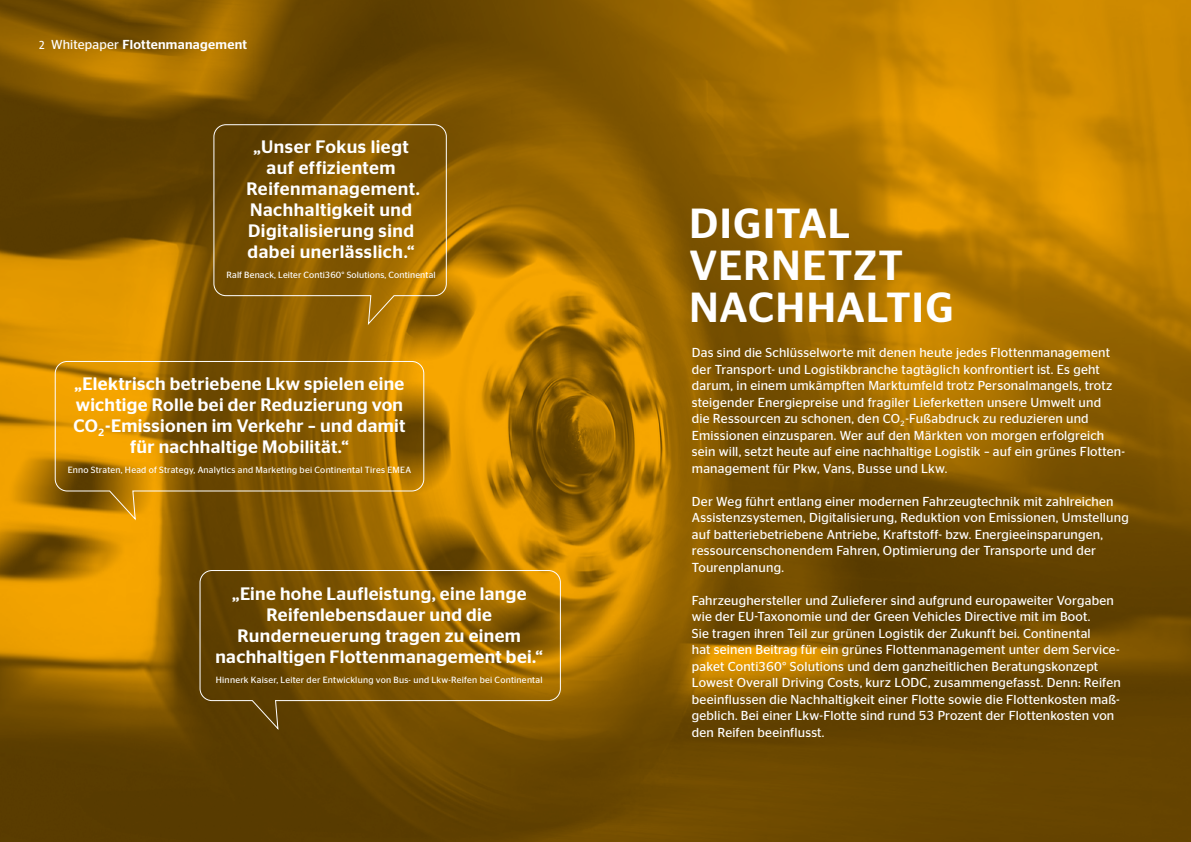
<style>
.page{position:relative;width:1191px;height:842px;background:#fff}
.page>*{position:absolute;margin:0;border:0;box-sizing:border-box;transform-origin:0 0}
.t1{font:500 42px/42px "Continental Stag Sans";letter-spacing:.03em;color:#fff}
.t2{font:500 18px/21px "Continental Stag Sans";letter-spacing:.02em;color:#fff;text-align:center}
.t3{font:13px/16.5px "Continental Stag Sans";letter-spacing:.015em;color:#fff}
.t4{font:500 13px "Continental Stag Sans";letter-spacing:.02em;color:#fff}
.t5{font:9px "Continental Stag Sans";letter-spacing:.025em;color:#fff}
.s1{font-family:"The Sans Os F";font-weight:400;font-size:12px}
.s2{font-weight:400}
</style>
<div class="page">
<img style="left:0;top:0;width:1191px;height:842px">
<svg style="left:213px;top:124px;width:234px;height:202px;background:#865b04"></svg>
<svg style="left:54px;top:360px;width:371px;height:162px;background:#a26e04"></svg>
<svg style="left:199px;top:569px;width:362px;height:162px;background:#825804"></svg>
<p class="t4" style="left:39px;top:37px;width:210px"><span class="s1">2</span> <span class="s2">Whitepaper</span> Flottenmanagement</p>
<h2 class="t2" style="left:246px;top:137px;width:175px">„Unser Fokus liegt auf effizientem<br>Reifenmanagement.<br>Nachhaltigkeit und<br>Digitalisierung sind dabei unerlässlich.“</h2>
<p class="t5" style="left:227px;top:270px;width:210px">Ralf Benack, Leiter Conti360° Solutions, Continental</p>
<h2 class="t2" style="left:74px;top:373px;width:333px">„Elektrisch betriebene Lkw spielen eine wichtige Rolle bei der Reduzierung von CO<sub>2</sub>-Emissionen im Verkehr – und damit für nachhaltige Mobilität.“</h2>
<p class="t5" style="left:68px;top:465px;width:345px">Enno Straten, Head of Strategy, Analytics and Marketing bei Continental Tires EMEA</p>
<h2 class="t2" style="left:215px;top:583px;width:329px">„Eine hohe Laufleistung, eine lange Reifenlebensdauer und die Runderneuerung tragen zu einem nachhaltigen Flottenmanagement bei.“</h2>
<p class="t5" style="left:216px;top:674px;width:328px">Hinnerk Kaiser, Leiter der Entwicklung von Bus- und Lkw-Reifen bei Continental</p>
<h1 class="t1" style="left:689px;top:202px;width:266px">DIGITAL<br>VERNETZT<br>NACHHALTIG</h1>
<p class="t3" style="left:692px;top:345px;width:435px">Das sind die Schlüsselworte mit denen heute jedes Flottenmanagement der Transport- und Logistikbranche tagtäglich konfrontiert ist. Es geht darum, in einem umkämpften Marktumfeld trotz Personalmangels, trotz steigender Energiepreise und fragiler Lieferketten unsere Umwelt und<br>die Ressourcen zu schonen, den CO<sub>2</sub>-Fußabdruck zu reduzieren und Emissionen einzusparen. Wer auf den Märkten von morgen erfolgreich sein will, setzt heute auf eine nachhaltige Logistik – auf ein grünes Flotten&shy;management für Pkw, Vans, Busse und Lkw.</p>
<p class="t3" style="left:692px;top:493px;width:438px">Der Weg führt entlang einer modernen Fahrzeugtechnik mit zahlreichen Assistenzsystemen, Digitalisierung, Reduktion von Emissionen, Umstellung auf batteriebetriebene Antriebe, Kraftstoff- bzw. Energieeinsparungen, ressourcenschonendem Fahren, Optimierung der Transporte und der Tourenplanung.</p>
<p class="t3" style="left:692px;top:592px;width:430px">Fahrzeughersteller und Zulieferer sind aufgrund europaweiter Vorgaben wie der EU-Taxonomie und der Green Vehicles Directive mit im Boot.<br>Sie tragen ihren Teil zur grünen Logistik der Zukunft bei. Continental<br>hat seinen Beitrag für ein grünes Flottenmanagement unter dem Service&shy;paket Conti360° Solutions und dem ganzheitlichen Beratungskonzept Lowest Overall Driving Costs, kurz LODC, zusammengefasst. Denn: Reifen beeinflussen die Nachhaltigkeit einer Flotte sowie die Flottenkosten maß&shy;geblich. Bei einer Lkw-Flotte sind rund 53 Prozent der Flottenkosten von den Reifen beeinflusst.</p>
</div>
